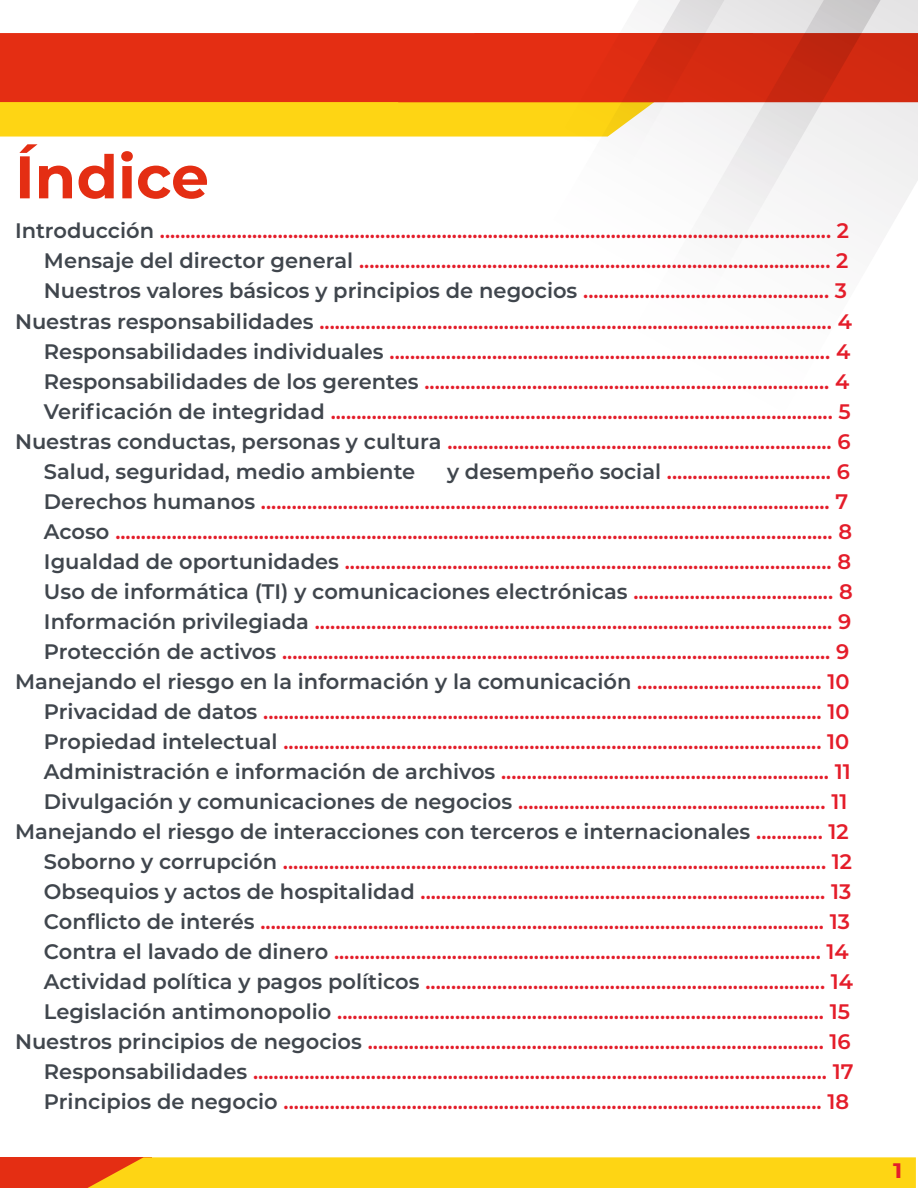
<style>
.page{position:relative;width:918px;height:1188px;background:#fff}
.page>*{position:absolute;margin:0;border:0;box-sizing:border-box;transform-origin:0 0}
.t1{font:700 60px "Montserrat";color:#e42e13}
.t2{font:600 21px/30px "Montserrat";color:#e41d2a;text-align:right}
.t3{font:600 21px "Montserrat";color:#40464d}
.t4{font:700 21px "Montserrat";color:#e41d2a;scale:1.12 1}
.s1{color:#40464d}
</style>
<div class="page">
<div style="left:0;top:102px;width:515px;height:35px;background:#fed514"></div>
<div style="left:0;top:33px;width:515px;height:69px;background:#e42e13"></div>
<svg style="left:515px;top:33px;width:66px;height:104px;background:#ec6514"></svg>
<svg style="left:581px;top:0;width:337px;height:236px"></svg>
<div style="left:0;top:1157px;width:152px;height:31px;background:#e42e13"></div>
<div style="left:88px;top:1157px;width:828px;height:31px;background:#fed514"></div>
<h1 class="t1" style="left:15px;top:134px;width:195px">Índice</h1>
<p class="t2" style="left:15px;top:215px;width:836px"><span class="s1">Introducción</span> ................................................................................................................................... 2</p>
<p class="t2" style="left:44px;top:245px;width:806px"><span class="s1">Mensaje del director general</span> ............................................................................................ 2</p>
<p class="t2" style="left:44px;top:275px;width:805px"><span class="s1">Nuestros valores básicos y principios de negocios</span> ................................................ 3</p>
<p class="t2" style="left:15px;top:305px;width:838px"><span class="s1">Nuestras responsabilidades</span> .................................................................................................... 4</p>
<p class="t2" style="left:44px;top:335px;width:808px"><span class="s1">Responsabilidades individuales</span> ...................................................................................... 4</p>
<p class="t2" style="left:44px;top:365px;width:807px"><span class="s1">Responsabilidades de los gerentes</span> ............................................................................... 4</p>
<p class="t2" style="left:44px;top:395px;width:808px"><span class="s1">Verificación de integridad</span> .................................................................................................. 5</p>
<p class="t2" style="left:15px;top:425px;width:837px"><span class="s1">Nuestras conductas, personas y cultura</span> ........................................................................... 6</p>
<p class="t3" style="left:44px;top:456px;width:373px">Salud, seguridad, medio ambiente</p>
<p class="t2" style="left:15px;top:455px;width:840px"><span class="s1">y desempeño social</span> ................................ 6<br><span class="s1">Derechos humanos</span> ............................................................................................................... 7<br><span class="s1">Acoso</span> ............................................................................................................................................ 8<br><span class="s1">Igualdad de oportunidades</span> ............................................................................................... 8<br><span class="s1">Uso de informática (TI) y comunicaciones electrónicas</span> ....................................... 8<br><span class="s1">Información privilegiada</span> ..................................................................................................... 9<br><span class="s1">Protección de activos</span> ........................................................................................................... 9<br><span class="s1">Manejando el riesgo en la información y la comunicación</span> .................................... 10<br><span class="s1">Privacidad de datos</span> ............................................................................................................. 10<br><span class="s1">Propiedad intelectual</span> ......................................................................................................... 10<br><span class="s1">Administración e información de archivos</span> ................................................................ 11<br><span class="s1">Divulgación y comunicaciones de negocios</span> ............................................................ 11<br><span class="s1">Manejando el riesgo de interacciones con terceros e internacionales</span> ............. 12<br><span class="s1">Soborno y corrupción</span> .......................................................................................................... 12<br><span class="s1">Obsequios y actos de hospitalidad</span> ............................................................................... 13<br><span class="s1">Conflicto de interés</span> .............................................................................................................. 13<br><span class="s1">Contra el lavado de dinero</span> ............................................................................................... 14<br><span class="s1">Actividad política y pagos políticos</span> .............................................................................. 14<br><span class="s1">Legislación antimonopolio</span> ............................................................................................... 15<br><span class="s1">Nuestros principios de negocios</span> ......................................................................................... 16<br><span class="s1">Responsabilidades</span> ................................................................................................................ 17<br><span class="s1">Principios de negocio</span> ......................................................................................................... 18</p>
<p class="t4" style="left:893px;top:1155px;width:10px">1</p>
</div>
